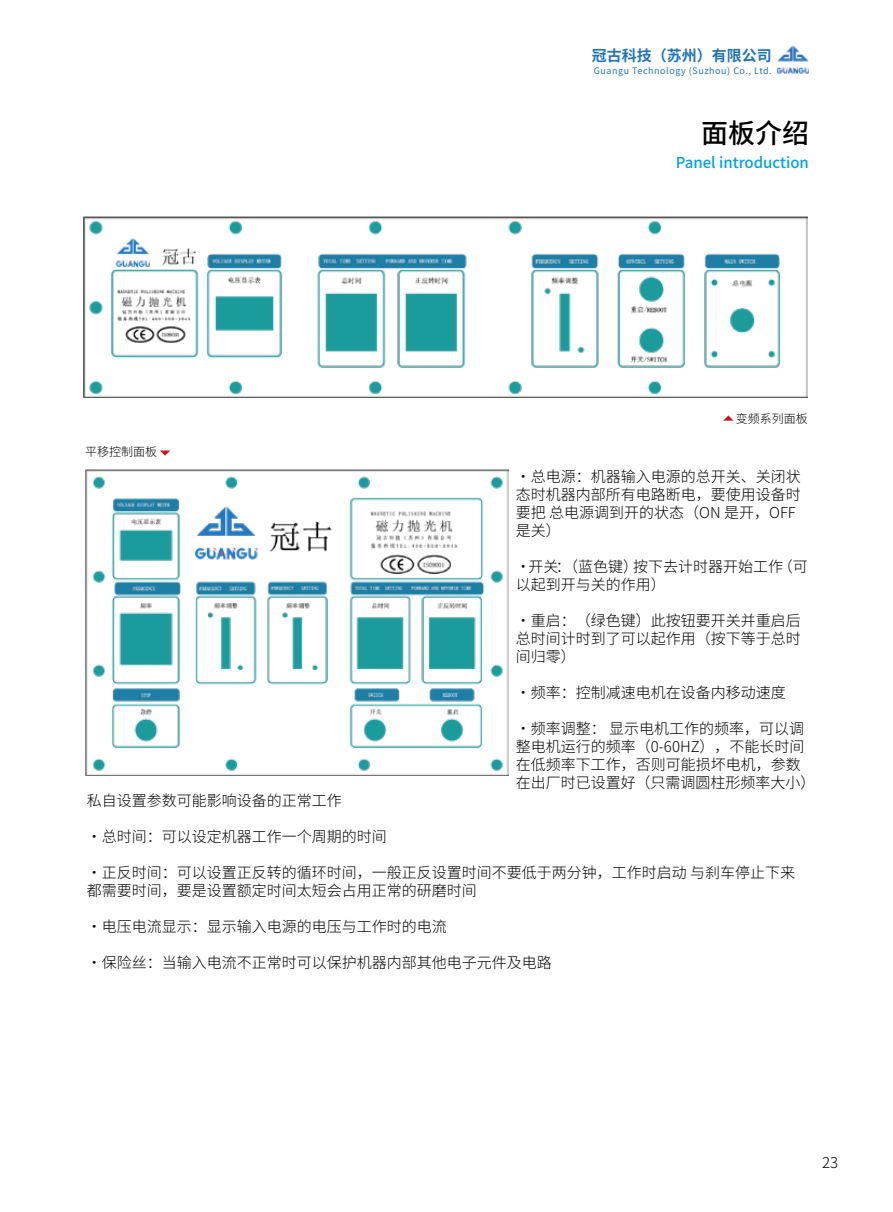
<style>
.page{position:relative;width:893px;height:1212px;background:#fff}
.page>*{position:absolute;margin:0;border:0;box-sizing:border-box;transform-origin:0 0}
.t1{font:500 27px "Source Han Sans CN";color:#000}
.t2{font:300 15px/18px "Source Han Sans CN";color:#000}
.t3{font:500 15px "Source Han Sans CN";color:#00a0e9}
.t4{font:700 15px "Source Han Sans CN";color:#2374b4}
.t5{font:300 12px "Source Han Sans CN";color:#000}
.t6{font:9px "Source Han Sans CN";letter-spacing:.06em;color:#2374b4}
</style>
<div class="page">
<img style="left:777px;top:45px;width:32px;height:29px">
<img style="left:84px;top:217px;width:724px;height:180px">
<img style="left:85px;top:469px;width:423px;height:306px">
<svg style="left:160px;top:450px;width:10px;height:6px"></svg>
<svg style="left:723px;top:415px;width:11px;height:6px"></svg>
<p class="t4" style="left:592px;top:47px;width:181px">冠古科技（苏州）有限公司</p>
<p class="t6" style="left:594px;top:65px;width:180px">Guangu Technology (Suzhou) Co., Ltd.</p>
<h1 class="t1" style="left:701px;top:118px;width:109px">面板介绍</h1>
<p class="t3" style="left:676px;top:154px;width:135px">Panel introduction</p>
<p class="t5" style="left:85px;top:445px;width:73px">平移控制面板</p>
<p class="t5" style="left:736px;top:412px;width:74px">变频系列面板</p>
<p class="t2" style="left:516px;top:468px;width:286px">·总电源：机器输入电源的总开关、关闭状态时机器内部所有电路断电，要使用设备时要把 总电源调到开的状态（ON 是开，OFF是关）</p>
<p class="t2" style="left:516px;top:558px;width:293px">·开关：（蓝色键）按下去计时器开始工作（可以起到开与关的作用）</p>
<p class="t2" style="left:516px;top:612px;width:286px;text-align:justify">·重启：（绿色键）此按钮要开关并重启后总时间计时到了可以起作用（按下等于总时间归零）</p>
<p class="t2" style="left:516px;top:684px;width:271px">·频率：控制减速电机在设备内移动速度</p>
<p class="t2" style="left:516px;top:720px;width:301px">·频率调整： 显示电机工作的频率，可以调整电机运行的频率（0-60HZ），不能长时间在低频率下工作，否则可能损坏电机，参数在出厂时已设置好（只需调圆柱形频率大小）</p>
<p class="t2" style="left:87px;top:792px;width:256px">私自设置参数可能影响设备的正常工作</p>
<p class="t2" style="left:87px;top:828px;width:301px">·总时间：可以设定机器工作一个周期的时间</p>
<p class="t2" style="left:87px;top:864px;width:710px">·正反时间：可以设置正反转的循环时间，一般正反设置时间不要低于两分钟，工作时启动 与刹车停止下来都需要时间，要是设置额定时间太短会占用正常的研磨时间</p>
<p class="t2" style="left:87px;top:918px;width:361px">·电压电流显示：显示输入电源的电压与工作时的电流</p>
<p class="t2" style="left:87px;top:954px;width:466px">·保险丝：当输入电流不正常时可以保护机器内部其他电子元件及电路</p>
<p class="t2" style="left:822px;top:1153px;width:18px">23</p>
</div>
